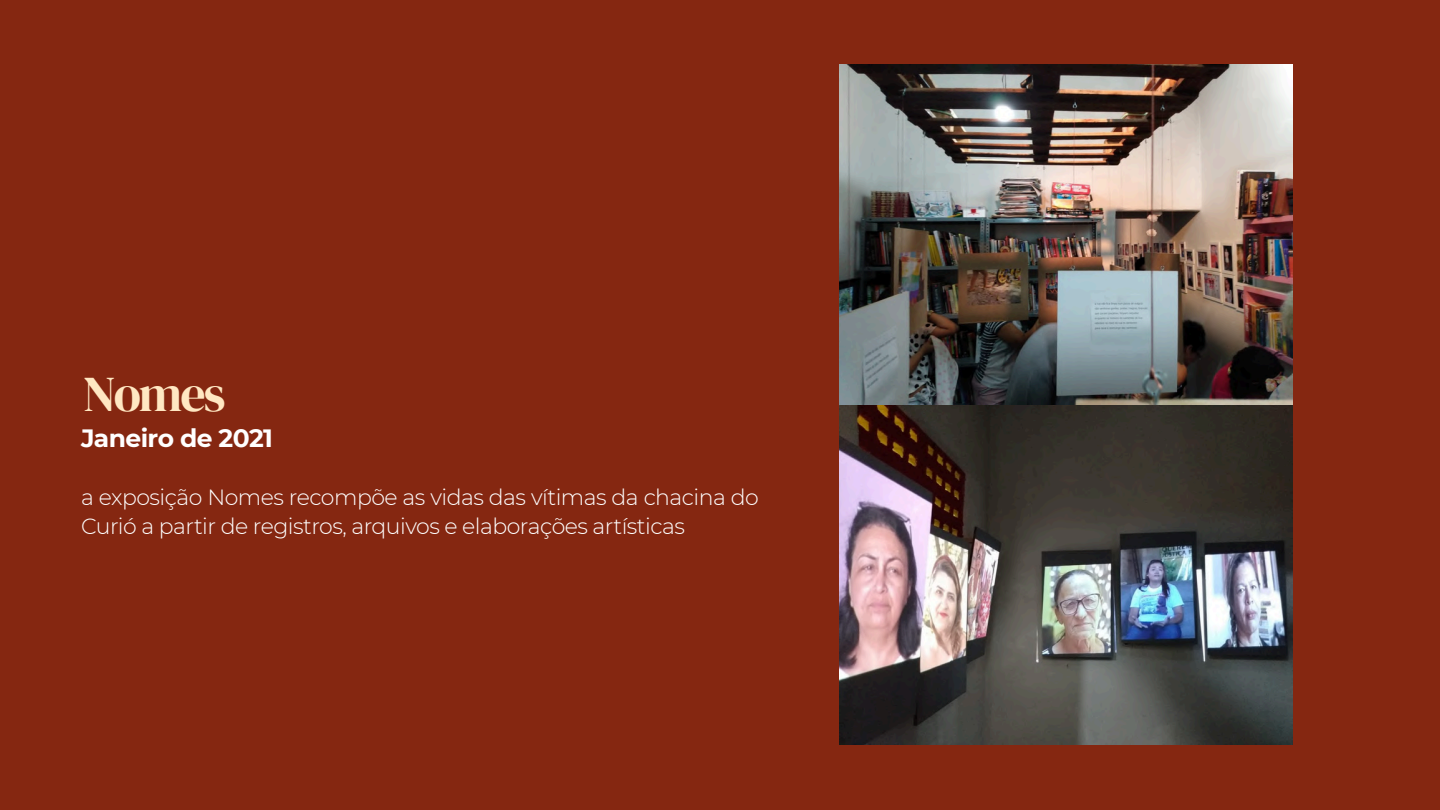
<style>
.page{position:relative;width:1440px;height:810px;background:#852711}
.page>*{position:absolute;margin:0;border:0;box-sizing:border-box;transform-origin:0 0}
.t1{font:50px "DM Serif Display";letter-spacing:-.04em;color:#ffe7c2}
.t2{font:700 25px "Montserrat";letter-spacing:-.025em;color:#fff}
.t3{font:300 22px/29.2px "Montserrat";letter-spacing:-.025em;color:#fff}
</style>
<div class="page">
<img style="left:840px;top:65px;width:453px;height:680px">
<h1 class="t1" style="left:83px;top:359px;width:144px">Nomes</h1>
<h2 class="t2" style="left:81px;top:423px;width:194px">Janeiro de 2021</h2>
<p class="t3" style="left:81px;top:482px;width:679px">a exposição Nomes recompõe as vidas das vítimas da chacina do<br>Curió a partir de registros, arquivos e elaborações artísticas</p>
</div>
